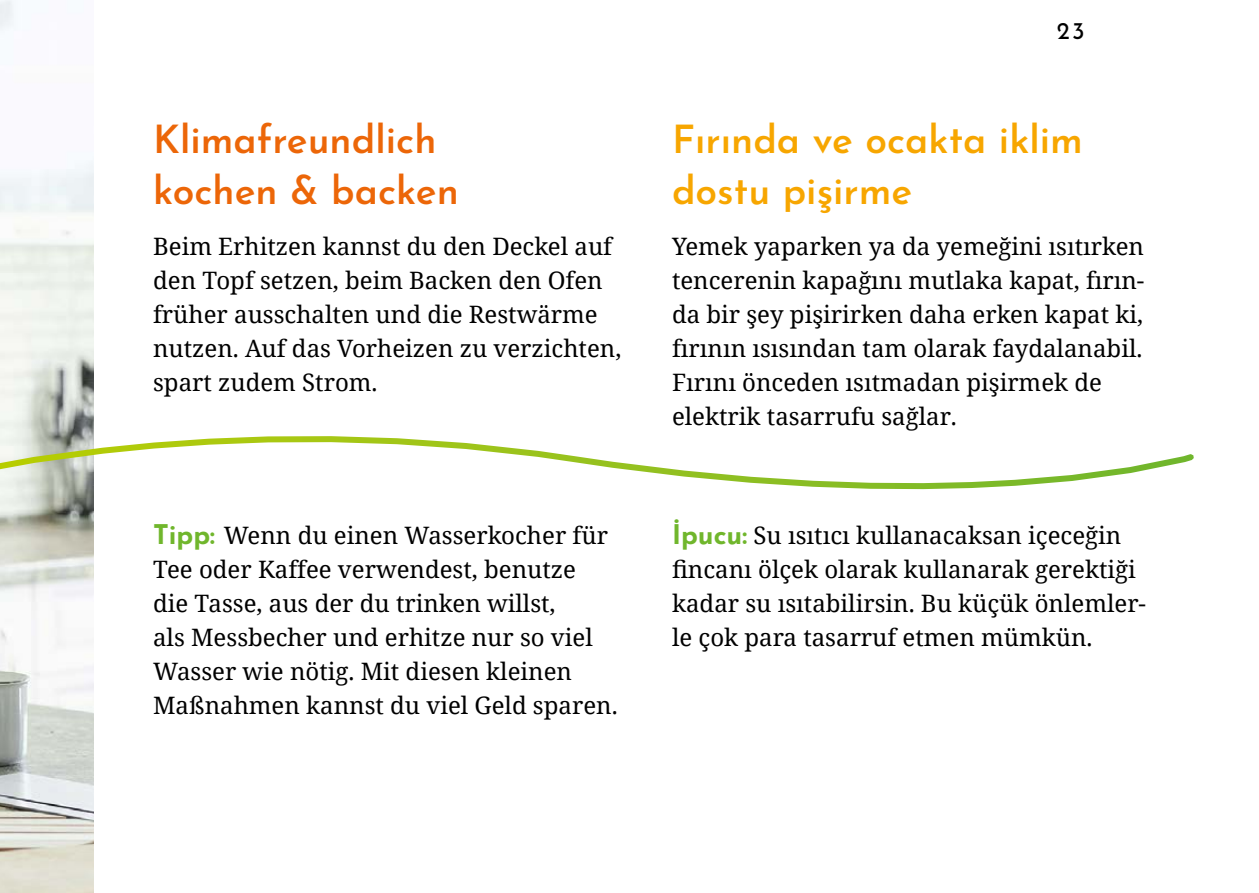
<style>
.page{position:relative;width:1259px;height:893px;background:#fff}
.page>*{position:absolute;margin:0;border:0;box-sizing:border-box;transform-origin:0 0}
.t1{font:600 39px/51px "Josefin Sans";color:#f7a600}
.t2{font:600 39px/51px "Josefin Sans";color:#ec6608}
.t3{font:24px/33.9px "Noto Serif";color:#000}
.t4{font:24px "Josefin Sans";color:#000}
.s1{font-family:"Josefin Sans";font-weight:700;font-size:27px;color:#70b62c}
</style>
<div class="page">
<img style="left:0;top:0;width:94px;height:893px">
<svg style="left:0;top:399px;width:1194px;height:129px"></svg>
<h1 class="t2" style="left:153px;top:109px;width:307px">Klimafreundlich kochen &amp; backen</h1>
<p class="t3" style="left:153px;top:229px;width:470px">Beim Erhitzen kannst du den Deckel auf den Topf setzen, beim Backen den Ofen früher ausschalten und die Restwärme nutzen. Auf das Vorheizen zu verzichten, spart zudem Strom.</p>
<p class="t3" style="left:153px;top:518px;width:466px"><span class="s1">Tipp:</span> Wenn du einen Wasserkocher für Tee oder Kaffee verwendest, benutze<br>die Tasse, aus der du trinken willst,<br>als Messbecher und erhitze nur so viel Wasser wie nötig. Mit diesen kleinen Maßnahmen kannst du viel Geld sparen.</p>
<p class="t4" style="left:1056px;top:10px;width:30px">23</p>
<h1 class="t1" style="left:672px;top:109px;width:412px">Fırında ve ocakta iklim dostu pişirme</h1>
<p class="t3" style="left:672px;top:229px;width:474px">Yemek yaparken ya da yemeğini ısıtırken tencerenin kapağını mutlaka kapat, fırın&shy;da bir şey pişirirken daha erken kapat ki, fırının ısısından tam olarak faydalanabil.<br>Fırını önceden ısıtmadan pişirmek de elektrik tasarrufu sağlar.</p>
<p class="t3" style="left:672px;top:518px;width:475px"><span class="s1">İpucu:</span> Su ısıtıcı kullanacaksan içeceğin fincanı ölçek olarak kullanarak gerektiği kadar su ısıtabilirsin. Bu küçük önlemler&shy;le çok para tasarruf etmen mümkün.</p>
</div>
